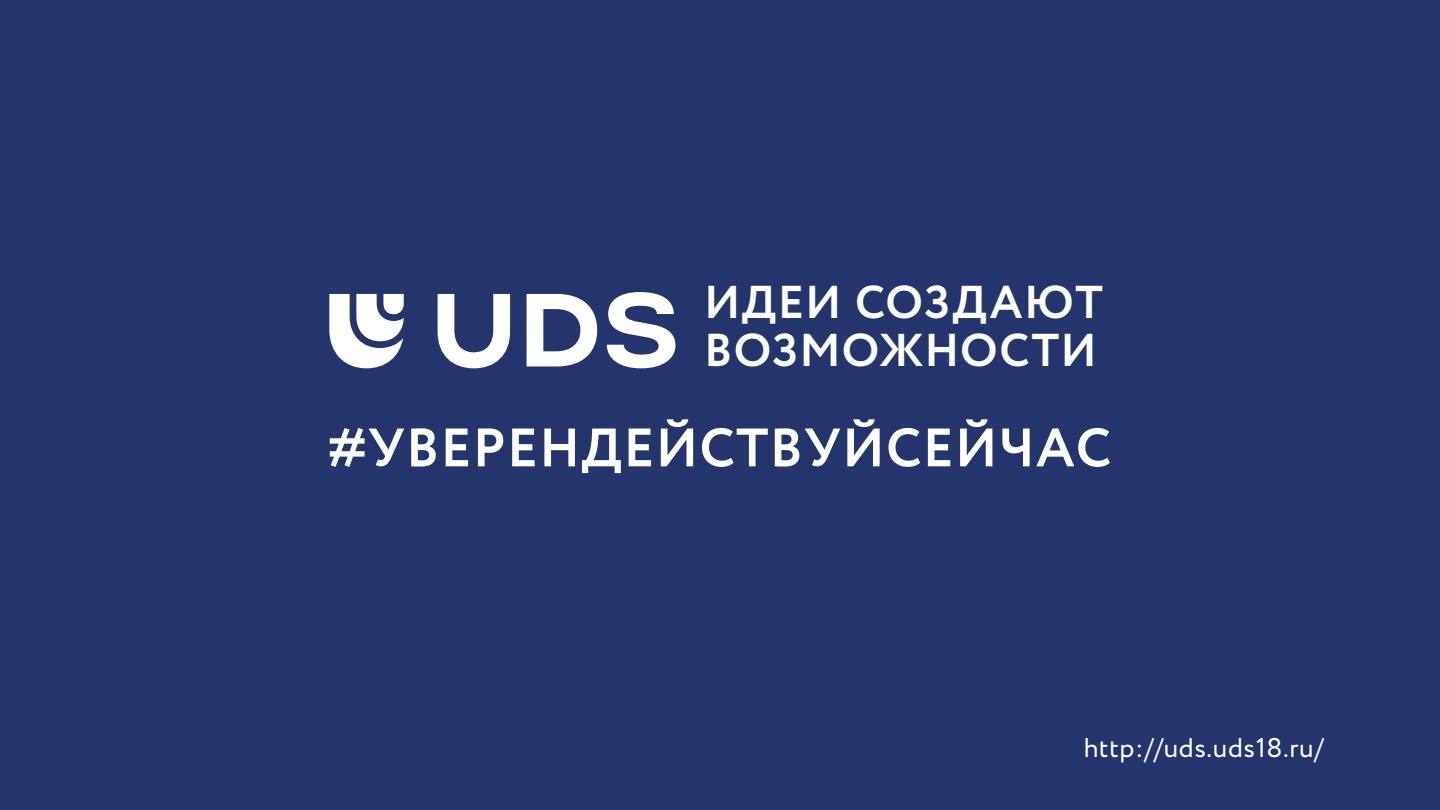
<style>
.page{position:relative;width:1440px;height:810px;background:#23356c}
.page>*{position:absolute;margin:0;border:0;box-sizing:border-box;transform-origin:0 0}
.t1{font:700 54px "Circe";letter-spacing:.02em;color:#fff}
.t2{font:700 45.97px/48.3px "Circe";letter-spacing:.025em;color:#fff}
.t3{font:27px "Circe";letter-spacing:.02em;color:#fff}
</style>
<div class="page">
<svg style="left:329px;top:292px;width:346px;height:76px"></svg>
<p class="t2" style="left:704px;top:280px;width:400px">ИДЕИ СОЗДАЮТ<br>ВОЗМОЖНОСТИ</p>
<p class="t1" style="left:328px;top:412px;width:785px">#УВЕРЕНДЕЙСТВУЙСЕЙЧАС</p>
<p class="t3" style="left:1084px;top:730px;width:241px">http://uds.uds18.ru/</p>
</div>
